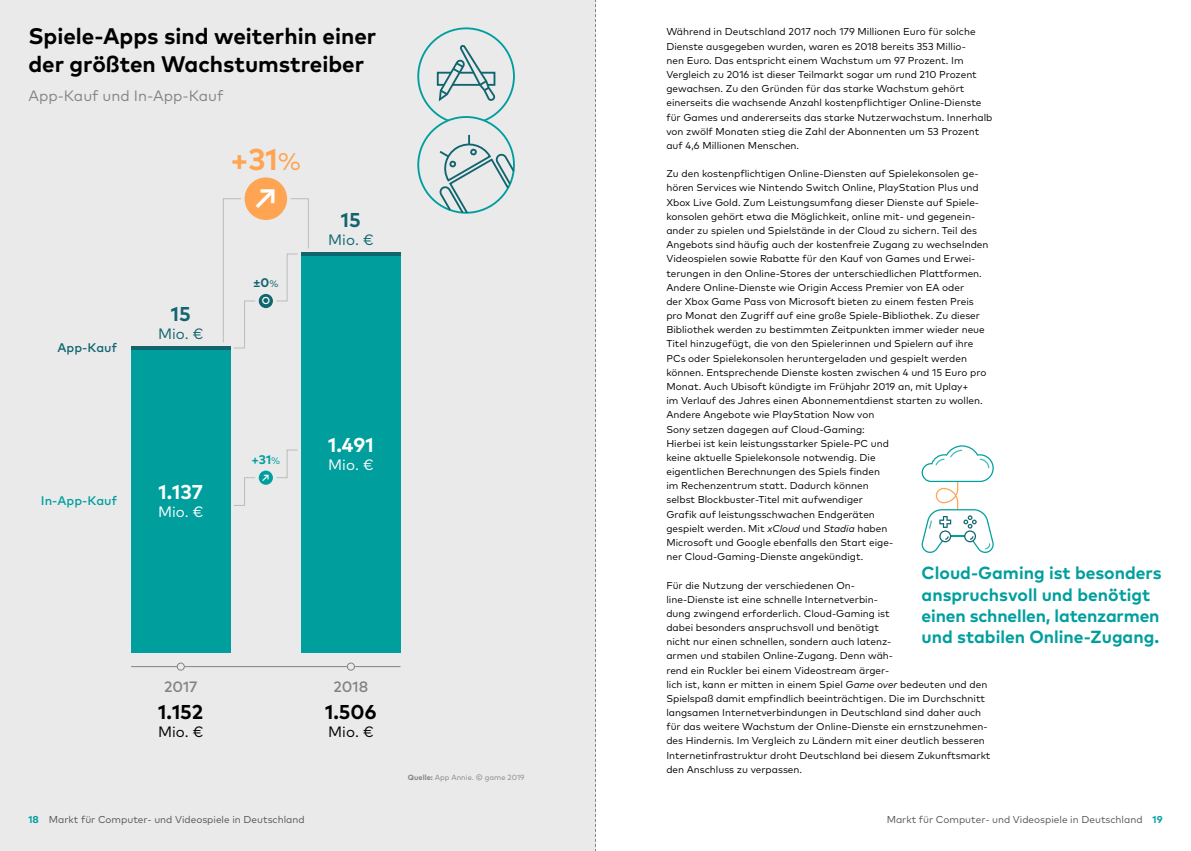
<style>
.page{position:relative;width:1191px;height:851px;background:#fff}
.page>*{position:absolute;margin:0;border:0;box-sizing:border-box;transform-origin:0 0}
.t1{font:700 30px/37.5px "Mark OT";color:#fea452;text-align:center}
.t2{font:700 22.5px/28.4px "Mark OT";color:#000}
.t3{font:700 20px "Mark OT";color:#fff}
.t4{font:700 20px "Mark OT";color:#000}
.t5{font:700 20px "Mark OT";color:#10656f}
.t6{font:700 17.5px/21.2px "Mark OT";color:#009f9e}
.t7{font:15px "Mark OT";color:#828484}
.t8{font:15px "Mark OT";color:#fff}
.t9{font:15px "Mark OT";color:#10656f}
.t10{font:15px "Mark OT";color:#000}
.t11{font:500 15px "Mark OT";color:#828484}
.t12{font:500 12.5px "Mark OT";color:#009f9e}
.t13{font:500 12.5px "Mark OT";color:#10656f}
.t14{font:700 12.5px "Mark OT";color:#009f9e}
.t15{font:700 12.5px "Mark OT";color:#10656f}
.t16{font:10px/14.1px "Mark OT";color:#000}
.t17{font:10px "Mark OT";color:#545453}
.t18{font:700 10px "Mark OT";color:#fff}
.t19{font:7.5px "Mark OT";color:#828484}
.s1{font-weight:400;font-size:24px}
.s2{color:#fff}
.s3{font-weight:400;font-size:9.38px}
.s4{font-weight:700}
.s5{font-style:italic}
.s6{font-weight:700;color:#009f9e}
</style>
<div class="page">
<div style="left:0;top:0;width:595px;height:850px;background:#ebeaea"></div>
<div style="left:244px;top:177px;width:43px;height:43px;background:#fea452;border-radius:50%"></div>
<div style="left:417px;top:27px;width:98px;height:98px;border:2px solid #009f9e;border-radius:50%"></div>
<svg style="left:436px;top:45px;width:60px;height:57px"></svg>
<hr style="left:452px;top:84px;width:28px;height:2px;background:#10656f">
<div style="left:418px;top:117px;width:96px;height:96px;background:#ebeaea;border-radius:50%"></div>
<svg style="left:437px;top:135px;width:78px;height:79px"></svg>
<hr style="left:131px;top:666px;width:269px;height:1px;background:#828484">
<div style="left:177px;top:662px;width:8px;height:8px;background:#ebeaea;border:1px solid #828484;border-radius:50%"></div>
<div style="left:347px;top:662px;width:8px;height:8px;background:#ebeaea;border:1px solid #828484;border-radius:50%"></div>
<div style="left:301px;top:256px;width:99px;height:396px;background:#009f9e"></div>
<div style="left:131px;top:350px;width:99px;height:302px;background:#009f9e"></div>
<hr style="left:301px;top:252px;width:99px;height:4px;background:#10656f">
<hr style="left:131px;top:346px;width:99px;height:4px;background:#10656f">
<div style="left:259px;top:470px;width:14px;height:14px;background:#009f9e;border-radius:50%"></div>
<svg style="left:234px;top:477px;width:21px;height:29px"></svg>
<svg style="left:276px;top:449px;width:22px;height:29px"></svg>
<div style="left:259px;top:294px;width:14px;height:14px;background:#10656f;border-radius:50%"></div>
<svg style="left:223px;top:198px;width:33px;height:150px"></svg>
<svg style="left:276px;top:198px;width:33px;height:103px"></svg>
<svg style="left:921px;top:445px;width:73px;height:108px"></svg>
<svg style="left:595px;top:0;width:1px;height:850px"></svg>
<h2 class="t2" style="left:28px;top:21px;width:349px">Spiele-Apps sind weiterhin einer der größten Wachstumstreiber</h2>
<h3 class="t7" style="left:28px;top:86px;width:197px">App-Kauf und In-App-Kauf</h3>
<p class="t13" style="left:58px;top:339px;width:61px">App-Kauf</p>
<p class="t12" style="left:41px;top:492px;width:77px">In-App-Kauf</p>
<h3 class="t5" style="left:171px;top:301px;width:21px">15</h3>
<h3 class="t9" style="left:158px;top:324px;width:47px">Mio. €</h3>
<h1 class="t1" style="left:230px;top:140px;width:72px">+31<span class="s1">% </span><span class="s2">↗</span></h1>
<p class="t15" style="left:253px;top:274px;width:27px">±0<span class="s3">%</span></p>
<p class="t18" style="left:261px;top:294px;width:10px">○</p>
<h3 class="t5" style="left:341px;top:207px;width:21px">15</h3>
<h3 class="t9" style="left:328px;top:230px;width:47px">Mio. €</h3>
<h3 class="t3" style="left:159px;top:479px;width:46px">1.137</h3>
<h3 class="t8" style="left:158px;top:502px;width:47px">Mio. €</h3>
<p class="t14" style="left:251px;top:451px;width:30px">+31<span class="s3">%</span></p>
<p class="t18" style="left:261px;top:471px;width:11px">↗</p>
<h3 class="t3" style="left:328px;top:432px;width:47px">1.491</h3>
<h3 class="t8" style="left:328px;top:455px;width:47px">Mio. €</h3>
<h3 class="t11" style="left:164px;top:676px;width:35px">2017</h3>
<h3 class="t11" style="left:333px;top:676px;width:36px">2018</h3>
<h3 class="t4" style="left:158px;top:699px;width:46px">1.152</h3>
<h3 class="t10" style="left:158px;top:722px;width:47px">Mio. €</h3>
<h3 class="t4" style="left:325px;top:699px;width:53px">1.506</h3>
<h3 class="t10" style="left:328px;top:722px;width:47px">Mio. €</h3>
<p class="t19" style="left:408px;top:772px;width:118px"><span class="s4">Quelle:</span> App Annie. © game 2019</p>
<p class="t16" style="left:666px;top:25px;width:327px">Während in Deutschland 2017 noch 179 Millionen Euro für solche Dienste ausgegeben wurden, waren es 2018 bereits 353 Millio-<br>nen Euro. Das entspricht einem Wachstum um 97 Prozent. Im Vergleich zu 2016 ist dieser Teilmarkt sogar um rund 210 Prozent gewachsen. Zu den Gründen für das starke Wachstum gehört einerseits die wachsende Anzahl kostenpflichtiger Online-Dienste für Games und andererseits das starke Nutzerwachstum. Innerhalb von zwölf Monaten stieg die Zahl der Abonnenten um 53 Prozent auf 4,6 Millionen Menschen.</p>
<p class="t16" style="left:666px;top:166px;width:324px">Zu den kostenpflichtigen Online-Diensten auf Spielekonsolen ge&shy;hören Services wie Nintendo Switch Online, PlayStation Plus und Xbox Live Gold. Zum Leistungsumfang dieser Dienste auf Spiele&shy;konsolen gehört etwa die Möglichkeit, online mit- und gegenein&shy;ander zu spielen und Spielstände in der Cloud zu sichern. Teil des Angebots sind häufig auch der kostenfreie Zugang zu wechselnden Videospielen sowie Rabatte für den Kauf von Games und Erwei&shy;terungen in den Online-Stores der unterschiedlichen Plattformen.<br>Andere Online-Dienste wie Origin Access Premier von EA oder<br>der Xbox Game Pass von Microsoft bieten zu einem festen Preis pro Monat den Zugriff auf eine große Spiele-Bibliothek. Zu dieser Bibliothek werden zu bestimmten Zeitpunkten immer wieder neue Titel hinzugefügt, die von den Spielerinnen und Spielern auf ihre PCs oder Spielekonsolen heruntergeladen und gespielt werden können. Entsprechende Dienste kosten zwischen 4 und 15 Euro pro Monat. Auch Ubisoft kündigte im Frühjahr 2019 an, mit Uplay+<br>im Verlauf des Jahres einen Abonnementdienst starten zu wollen.<br>Andere Angebote wie PlayStation Now von<br>Sony setzen dagegen auf Cloud-Gaming:<br>Hierbei ist kein leistungsstarker Spiele-PC und<br>keine aktuelle Spielekonsole notwendig. Die<br>eigentlichen Berechnungen des Spiels finden<br>im Rechenzentrum statt. Dadurch können<br>selbst Blockbuster-Titel mit aufwendiger<br>Grafik auf leistungsschwachen Endgeräten<br>gespielt werden. Mit <span class="s5">xCloud</span> und <span class="s5">Stadia</span> haben<br>Microsoft und Google ebenfalls den Start eige-<br>ner Cloud-Gaming-Dienste angekündigt.</p>
<p class="t16" style="left:666px;top:577px;width:325px">Für die Nutzung der verschiedenen On-<br>line-Dienste ist eine schnelle Internetverbin-<br>dung zwingend erforderlich. Cloud-Gaming ist<br>dabei besonders anspruchsvoll und benötigt<br>nicht nur einen schnellen, sondern auch latenz-<br>armen und stabilen Online-Zugang. Denn wäh-<br>rend ein Ruckler bei einem Videostream ärger-<br>lich ist, kann er mitten in einem Spiel <span class="s5">Game over</span> bedeuten und den Spielspaß damit empfindlich beeinträchtigen. Die im Durchschnitt langsamen Internetverbindungen in Deutschland sind daher auch für das weitere Wachstum der Online-Dienste ein ernstzunehmen&shy;des Hindernis. Im Vergleich zu Ländern mit einer deutlich besseren Internetinfrastruktur droht Deutschland bei diesem Zukunftsmarkt den Anschluss zu verpassen.</p>
<h3 class="t6" style="left:921px;top:562px;width:242px">Cloud-Gaming ist besonders anspruchsvoll und benötigt einen schnellen, latenzarmen und stabilen Online-Zugang.</h3>
<p class="t17" style="left:28px;top:812px;width:278px"><span class="s6">18</span> Markt für Computer- und Videospiele in Deutschland</p>
<p class="t17" style="left:886px;top:812px;width:277px">Markt für Computer- und Videospiele in Deutschland <span class="s6">19</span></p>
</div>
